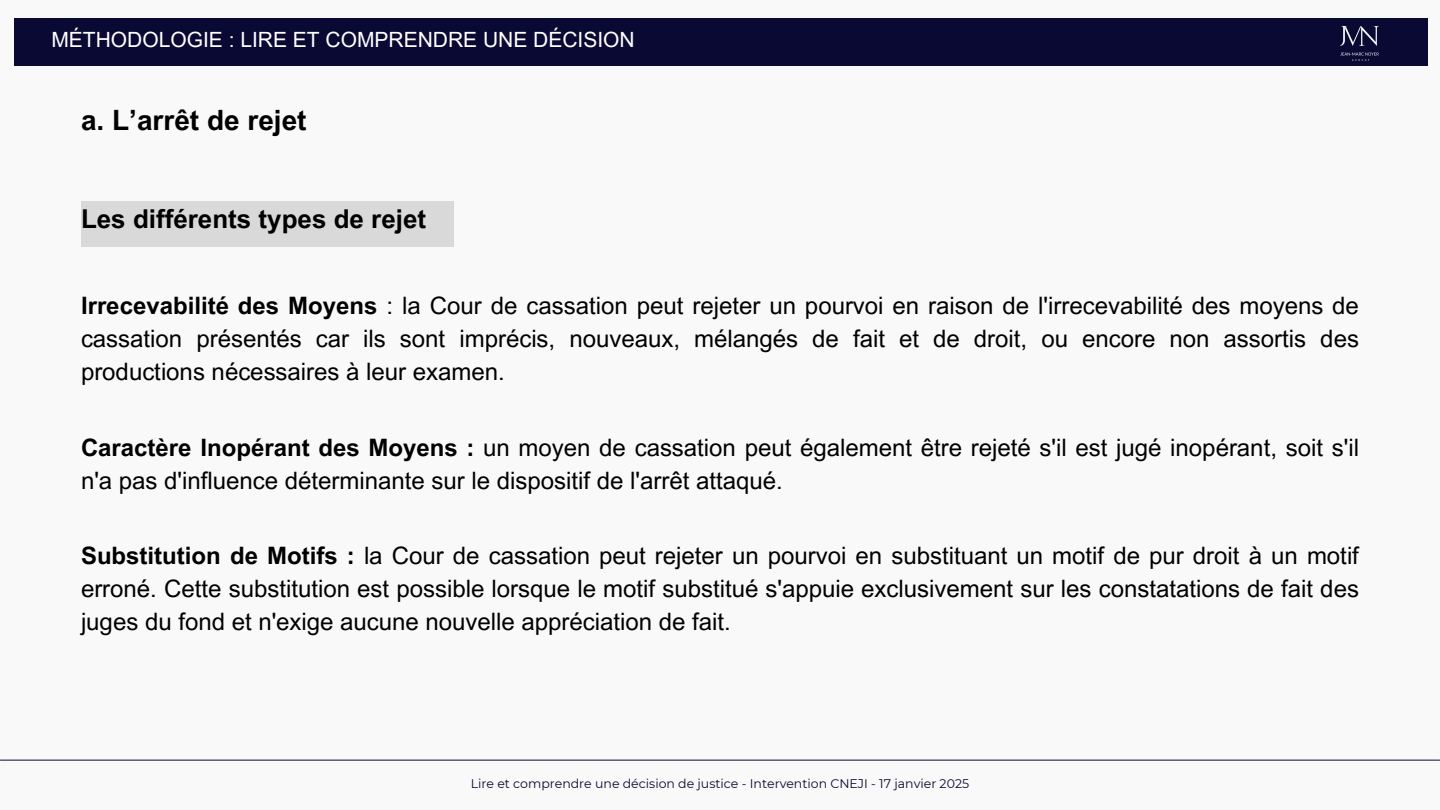
<style>
.page{position:relative;width:1440px;height:810px;background:#f9f9f9}
.page>*{position:absolute;margin:0;border:0;box-sizing:border-box;transform-origin:0 0}
.t1{font:700 28px "Arial MT Pro";color:#000}
.t2{font:700 26px "Arial MT Pro";color:#000}
.t3{font:24px/33px "Arial MT Pro";color:#000;text-align:justify}
.t4{font:21px "Arial MT Pro";color:#fff}
.t5{font:12.5px "Montserrat";color:#09082e}
.s1{font-weight:700}
</style>
<div class="page">
<div style="left:14px;top:18px;width:1413px;height:48px;background:#0a0933"></div>
<img style="left:1340px;top:26px;width:38px;height:34px">
<hr style="left:0;top:760px;width:1440px;height:1px;background:#09082e">
<div style="left:81px;top:202px;width:373px;height:45px;background:#d9d9d9"></div>
<h3 class="t4" style="left:51px;top:32px;width:585px">MÉTHODOLOGIE : LIRE ET COMPRENDRE UNE DÉCISION</h3>
<h2 class="t1" style="left:81px;top:110px;width:227px">a. L’arrêt de rejet</h2>
<p class="t2" style="left:81px;top:210px;width:347px">Les différents types de rejet</p>
<h1 class="t3" style="left:81px;top:292px;width:1280px"><span class="s1">Irrecevabilité des Moyens</span> : la Cour de cassation peut rejeter un pourvoi en raison de l'irrecevabilité des moyens de cassation présentés car ils sont imprécis, nouveaux, mélangés de fait et de droit, ou encore non assortis des productions nécessaires à leur examen.</h1>
<h1 class="t3" style="left:81px;top:434px;width:1279px"><span class="s1">Caractère Inopérant des Moyens :</span> un moyen de cassation peut également être rejeté s'il est jugé inopérant, soit s'il n'a pas d'influence déterminante sur le dispositif de l'arrêt attaqué.</h1>
<h2 class="t3" style="left:81px;top:542px;width:1280px"><span class="s1">Substitution de Motifs :</span> la Cour de cassation peut rejeter un pourvoi en substituant un motif de pur droit à un motif erroné. Cette substitution est possible lorsque le motif substitué s'appuie exclusivement sur les constatations de fait des juges du fond et n'exige aucune nouvelle appréciation de fait.</h2>
<h2 class="t5" style="left:471px;top:776px;width:500px">Lire et comprendre une décision de justice - Intervention CNEJI - 17 janvier 2025</h2>
</div>
